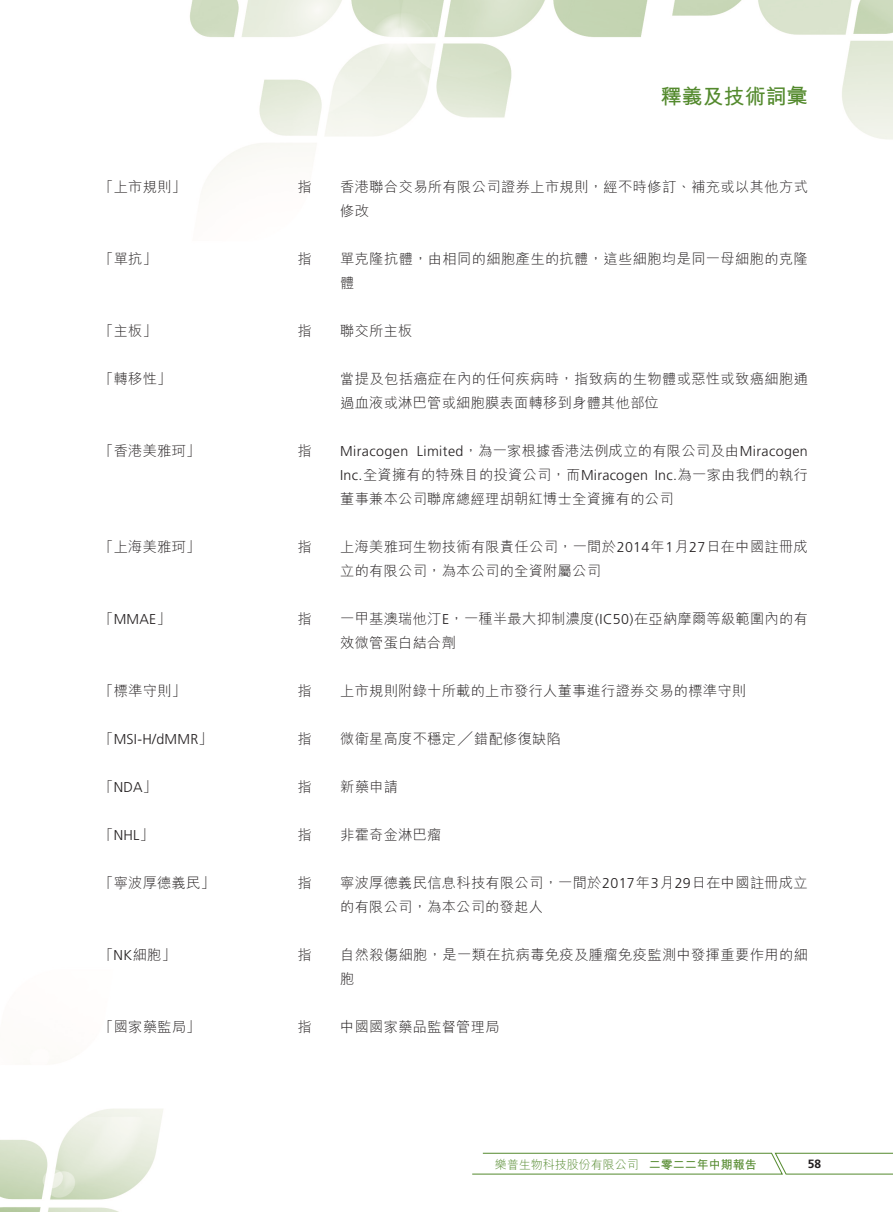
<style>
.page{position:relative;width:893px;height:1212px;background:#fff}
.page>*{position:absolute;margin:0;border:0;box-sizing:border-box;transform-origin:0 0}
.t1{font:700 21px "M Hei HK";color:#548a2e}
.t2{font:300 14.25px/24px "M Hei HK";letter-spacing:.02em;color:#231f20}
.t3{font:300 14.25px "Frutiger LT Std";letter-spacing:.02em;color:#231f20}
.t4{font:300 12px "M Hei HK";color:#548a2e}
.t5{font:700 12px "M Hei HK";color:#548a2e}
.t6{font:700 12px "Frutiger LT Std";color:#231f20}
.s1{font-family:"Frutiger LT Std"}
.s2{font-family:"M Hei HK"}
</style>
<div class="page">
<img style="left:0;top:0;width:893px;height:1212px">
<svg style="left:471px;top:1152px;width:422px;height:23px"></svg>
<h1 class="t1" style="left:661px;top:81px;width:148px">釋義及技術詞彙</h1>
<p class="t2" style="left:99px;top:175px;width:88px">「上市規則」</p>
<p class="t2" style="left:298px;top:175px;width:16px">指</p>
<p class="t2" style="left:340px;top:175px;width:469px">香港聯合交易所有限公司證券上市規則，經不時修訂、補充或以其他方式</p>
<p class="t2" style="left:99px;top:247px;width:59px">「單抗」</p>
<p class="t2" style="left:298px;top:247px;width:16px">指</p>
<p class="t2" style="left:340px;top:199px;width:30px">修改</p>
<p class="t2" style="left:340px;top:247px;width:469px">單克隆抗體，由相同的細胞產生的抗體，這些細胞均是同一母細胞的克隆</p>
<p class="t2" style="left:99px;top:319px;width:59px">「主板」</p>
<p class="t2" style="left:298px;top:319px;width:16px">指</p>
<p class="t2" style="left:340px;top:271px;width:16px">體</p>
<p class="t2" style="left:340px;top:319px;width:74px">聯交所主板</p>
<p class="t2" style="left:99px;top:367px;width:74px">「轉移性」</p>
<p class="t2" style="left:340px;top:367px;width:469px">當提及包括癌症在內的任何疾病時，指致病的生物體或惡性或致癌細胞通</p>
<p class="t2" style="left:99px;top:439px;width:103px">「香港美雅珂」</p>
<p class="t2" style="left:298px;top:439px;width:16px">指</p>
<p class="t2" style="left:340px;top:391px;width:320px">過血液或淋巴管或細胞膜表面轉移到身體其他部位</p>
<p class="t2" style="left:417px;top:439px;width:393px"><span class="s1">Limited</span>，為一家根據香港法例成立的有限公司及由<span class="s1">Miracogen</span></p>
<p class="t3" style="left:340px;top:443px;width:70px">Miracogen</p>
<p class="t2" style="left:99px;top:535px;width:103px">「上海美雅珂」</p>
<p class="t2" style="left:298px;top:535px;width:16px">指</p>
<p class="t2" style="left:340px;top:463px;width:335px"><span class="s1">Inc.</span>全資擁有的特殊目的投資公司，而<span class="s1">Miracogen<br></span>董事兼本公司聯席總經理胡朝紅博士全資擁有的公司</p>
<p class="t2" style="left:340px;top:535px;width:469px">上海美雅珂生物技術有限責任公司，一間於<span class="s1">2014</span>年<span class="s1">1</span>月<span class="s1">27</span>日在中國註冊成</p>
<p class="t2" style="left:655px;top:463px;width:155px"><span class="s1">Inc.</span>為一家由我們的執行</p>
<p class="t3" style="left:99px;top:611px;width:73px"><span class="s2">「</span>MMAE<span class="s2">」</span></p>
<p class="t2" style="left:298px;top:607px;width:16px">指</p>
<p class="t2" style="left:340px;top:559px;width:262px">立的有限公司，為本公司的全資附屬公司</p>
<p class="t2" style="left:340px;top:607px;width:469px">一甲基澳瑞他汀<span class="s1">E</span>，一種半最大抑制濃度 <span class="s1">I C( 50)</span>在亞納摩爾等級範圍內的有</p>
<p class="t2" style="left:99px;top:679px;width:88px">「標準守則」</p>
<p class="t2" style="left:298px;top:679px;width:16px">指</p>
<p class="t2" style="left:340px;top:631px;width:117px">效微管蛋白結合劑</p>
<p class="t2" style="left:340px;top:679px;width:407px">上市規則附錄十所載的上市發行人董事進行證券交易的標準守則</p>
<p class="t3" style="left:99px;top:731px;width:115px"><span class="s2">「</span>MSI H- /dMMR<span class="s2">」</span></p>
<p class="t2" style="left:298px;top:727px;width:16px">指</p>
<p class="t2" style="left:340px;top:727px;width:222px">微衛星高度不穩定 ╱錯配修復缺陷</p>
<p class="t3" style="left:99px;top:779px;width:60px"><span class="s2">「</span>NDA<span class="s2">」</span></p>
<p class="t2" style="left:298px;top:775px;width:16px">指</p>
<p class="t2" style="left:340px;top:775px;width:59px">新藥申請</p>
<p class="t3" style="left:99px;top:827px;width:56px"><span class="s2">「</span>NHL<span class="s2">」</span></p>
<p class="t2" style="left:298px;top:823px;width:16px">指</p>
<p class="t2" style="left:340px;top:823px;width:103px">非霍奇金淋巴瘤</p>
<p class="t2" style="left:99px;top:871px;width:117px">「寧波厚德義民」</p>
<p class="t2" style="left:298px;top:871px;width:16px">指</p>
<p class="t2" style="left:340px;top:871px;width:469px">寧波厚德義民信息科技有限公司，一間於<span class="s1">2017</span>年<span class="s1">3</span>月<span class="s1">29</span>日在中國註冊成立</p>
<p class="t2" style="left:99px;top:943px;width:78px">「<span class="s1">NK</span>細胞」</p>
<p class="t2" style="left:298px;top:943px;width:16px">指</p>
<p class="t2" style="left:340px;top:895px;width:204px">的有限公司，為本公司的發起人</p>
<p class="t2" style="left:340px;top:943px;width:469px">自然殺傷細胞，是一類在抗病毒免疫及腫瘤免疫監測中發揮重要作用的細</p>
<p class="t2" style="left:99px;top:1015px;width:103px">「國家藥監局」</p>
<p class="t2" style="left:298px;top:1015px;width:16px">指</p>
<p class="t2" style="left:340px;top:967px;width:16px">胞</p>
<p class="t2" style="left:340px;top:1015px;width:161px">中國國家藥品監督管理局</p>
<p class="t4" style="left:495px;top:1158px;width:145px">樂普生物科技股份有限公司</p>
<p class="t5" style="left:649px;top:1156px;width:109px">二零二二年中期報告</p>
<p class="t6" style="left:808px;top:1157px;width:15px">58</p>
</div>
